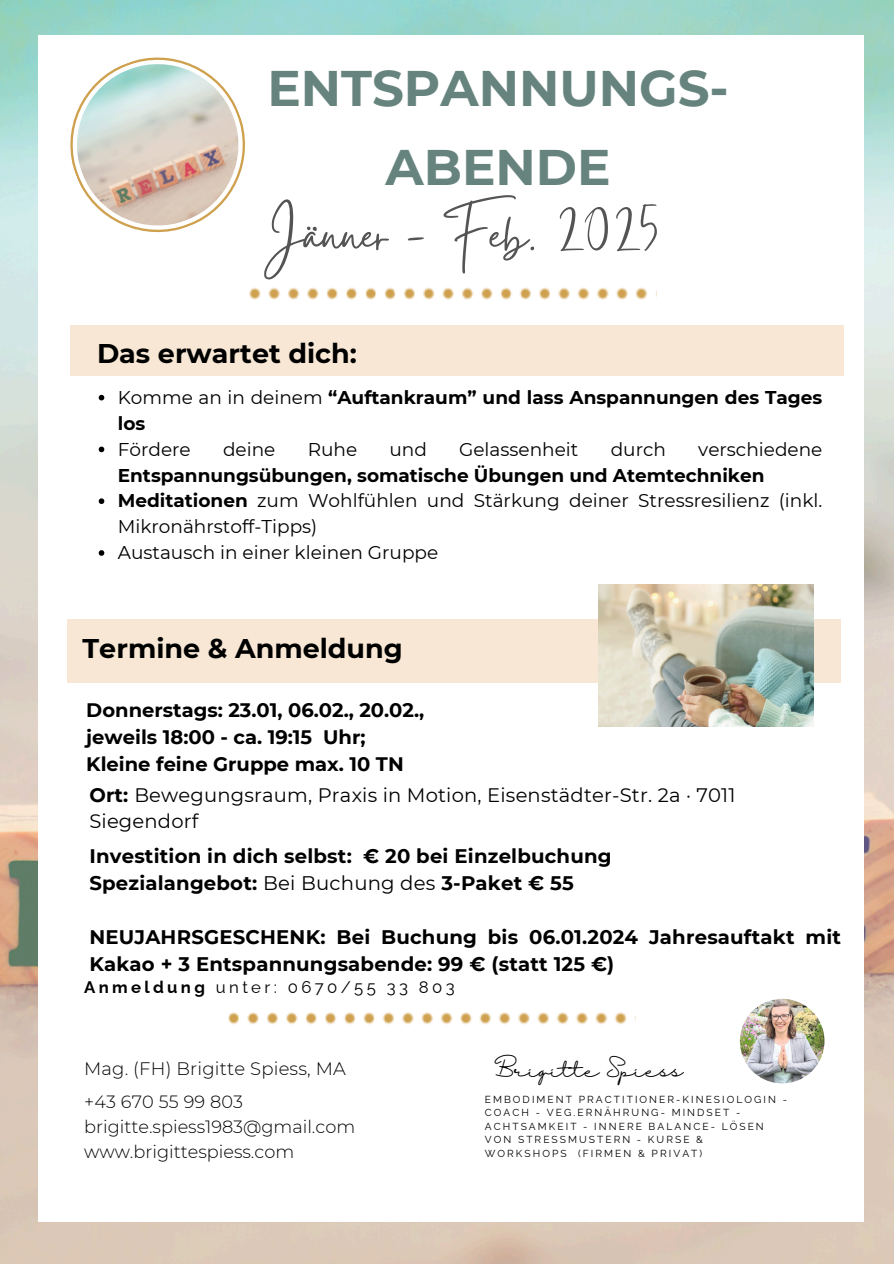
<style>
.page{position:relative;width:894px;height:1264px;background:#fff}
.page>*{position:absolute;margin:0;border:0;box-sizing:border-box;transform-origin:0 0}
.t1{font:65.7px "Gistesy";color:#545454}
.t2{font:700 49.95px/78.8px "Montserrat";color:#66847d;text-align:center}
.t3{font:700 27px "Montserrat";color:#000}
.t4{font:700 19.65px/27px "Montserrat";letter-spacing:.01em;color:#000}
.t5{font:700 19.5px/27px "Montserrat";color:#000}
.t6{font:19.5px/25.8px "Montserrat";letter-spacing:.01em;color:#000}
.t7{font:18.45px/25.8px "Montserrat";color:#000}
.t8{font:700 18.45px/25.8px "Montserrat";color:#000}
.t9{font:300 18px "Montserrat";letter-spacing:.01em;color:#000}
.t10{font:300 17.7px/24.8px "Montserrat";color:#000}
.t11{font:17.7px "Halimun";color:#000}
.t12{font:16.8px "Raleway";letter-spacing:.2em;color:#000}
.t13{font:10.2px/13.5px "Raleway";letter-spacing:.2em;color:#000}
.s1{font-weight:400}
.s2{font-weight:700}
</style>
<div class="page">
<img style="left:0;top:0;width:893px;height:1263px">
<div style="left:38px;top:35px;width:825px;height:1186px;background:#fff"></div>
<svg style="left:249px;top:287px;width:399px;height:13px"></svg>
<div style="left:70px;top:325px;width:773px;height:50px;background:#f7e7d4"></div>
<div style="left:68px;top:618px;width:772px;height:64px;background:#f7e7d4"></div>
<img style="left:739px;top:998px;width:85px;height:85px;border-radius:50%">
<svg style="left:228px;top:1012px;width:399px;height:13px"></svg>
<img style="left:598px;top:584px;width:215px;height:143px">
<svg style="left:99px;top:395px;width:5px;height:5px"></svg>
<svg style="left:99px;top:446px;width:5px;height:6px"></svg>
<svg style="left:99px;top:498px;width:5px;height:6px"></svg>
<svg style="left:99px;top:550px;width:5px;height:6px"></svg>
<img style="left:70px;top:57px;width:175px;height:176px">
<h2 class="t2" style="left:267px;top:49px;width:463px">ENTSPANNUNGS-<br>ABENDE</h2>
<h6 class="t1" style="left:271px;top:189px;width:390px">Jänner - Feb. 2025</h6>
<p class="t3" style="left:97px;top:337px;width:261px">Das erwartet dich:</p>
<h1 class="t8" style="left:118px;top:384px;width:706px"><span class="s1">Komme an in deinem</span> “Auftankraum” und lass Anspannungen des Tages los</h1>
<h4 class="t7" style="left:118px;top:436px;width:74px">Fördere</h4>
<h4 class="t7" style="left:223px;top:436px;width:54px">deine</h4>
<h4 class="t7" style="left:307px;top:436px;width:51px">Ruhe</h4>
<h4 class="t7" style="left:389px;top:436px;width:39px">und</h4>
<h4 class="t7" style="left:459px;top:436px;width:121px">Gelassenheit</h4>
<h4 class="t7" style="left:610px;top:436px;width:57px">durch</h4>
<h4 class="t8" style="left:118px;top:436px;width:706px;text-indent:580px"><span class="s1">verschiedene<br></span>Entspannungsübungen, somatische Übungen und Atemtechniken</h4>
<p class="t7" style="left:118px;top:488px;width:706px"><span class="s2">Meditationen</span> zum Wohlfühlen und Stärkung deiner Stressresilienz (inkl.<br>Mikronährstoff-Tipps)</p>
<p class="t7" style="left:118px;top:539px;width:322px">Austausch in einer kleinen Gruppe</p>
<p class="t3" style="left:83px;top:632px;width:321px">Termine &amp; Anmeldung</p>
<p class="t5" style="left:86px;top:696px;width:339px">Donnerstags: 23.01, 06.02., 20.02., jeweils 18:00 - ca. 19:15 Uhr;<br>Kleine feine Gruppe max. 10 TN</p>
<h6 class="t6" style="left:89px;top:782px;width:647px"><span class="s2">Ort:</span> Bewegungsraum, Praxis in Motion, Eisenstädter-Str. 2a · 7011<br>Siegendorf</h6>
<h6 class="t4" style="left:89px;top:842px;width:523px">Investition in dich selbst: € 20 bei Einzelbuchung<br>Spezialangebot: <span class="s1">Bei Buchung des</span> 3-Paket € 55</h6>
<h5 class="t4" style="left:89px;top:923px;width:752px">NEUJAHRSGESCHENK: Bei Buchung bis 06.01.2024 Jahresauftakt mit<br>Kakao + 3 Entspannungsabende: 99 € (statt 125 €)</h5>
<p class="t12" style="left:84px;top:977px;width:372px"><span class="s2">Anmeldung</span> unter: 0670/55 33 803</p>
<h4 class="t9" style="left:84px;top:1057px;width:263px">Mag. (FH) Brigitte Spiess, MA</h4>
<p class="t10" style="left:84px;top:1089px;width:272px">+43 670 55 99 803 brigitte.spiess1983@gmail.com www.brigittespiess.com</p>
<p class="t11" style="left:494px;top:1060px;width:190px">Brigitte Spiess</p>
<h5 class="t13" style="left:484px;top:1092px;width:304px">EMBODIMENT PRACTITIONER-KINESIOLOGIN - COACH - VEG.ERNÄHRUNG- MINDSET - ACHTSAMKEIT - INNERE BALANCE- LÖSEN VON STRESSMUSTERN - KURSE &amp; WORKSHOPS (FIRMEN &amp; PRIVAT)</h5>
</div>
